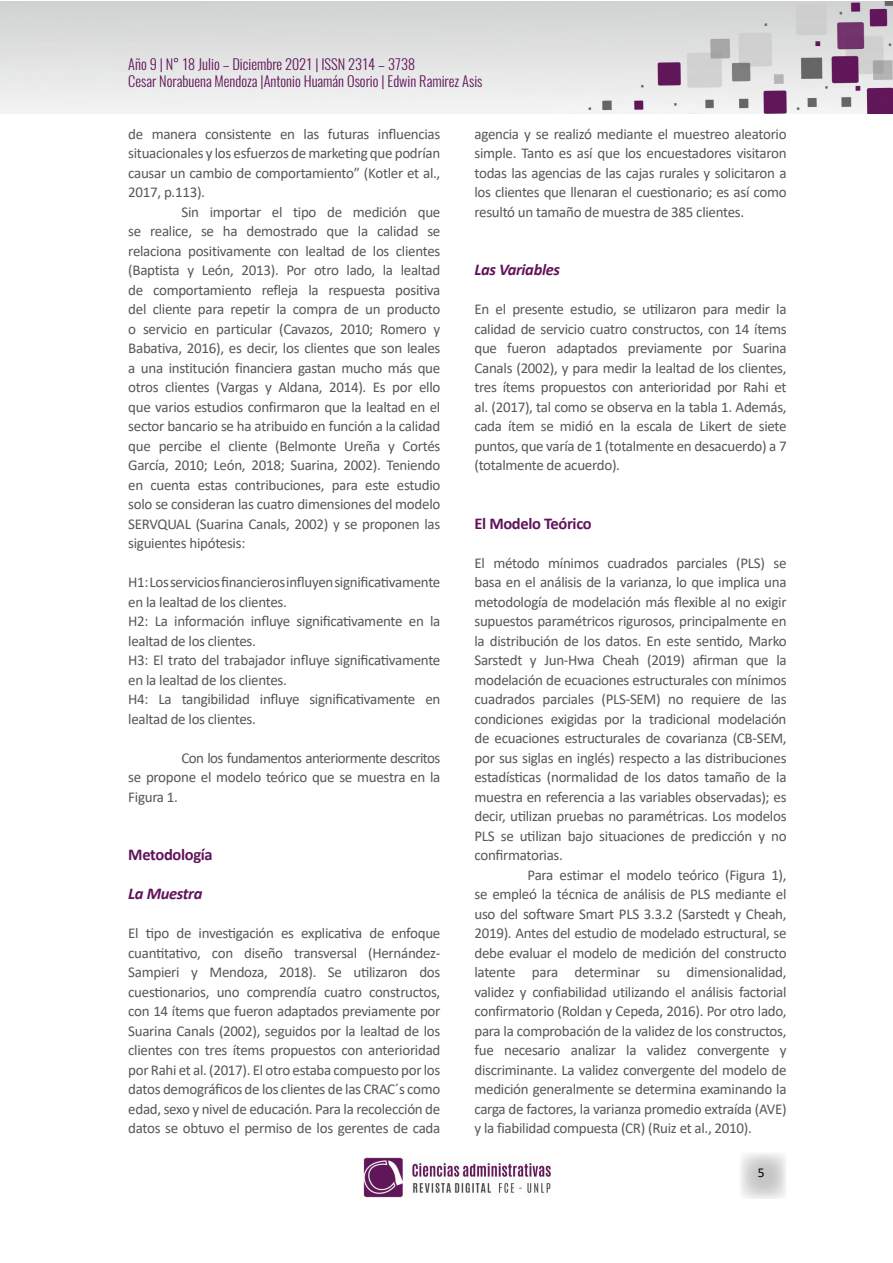
<style>
.page{position:relative;width:893px;height:1263px;background:#fff}
.page>*{position:absolute;margin:0;border:0;box-sizing:border-box;transform-origin:0 0}
.t1{font:700 16.5px "Calibri";letter-spacing:-.02em;color:#61135a}
.t2{font:italic 700 16.5px "Calibri";letter-spacing:-.02em;color:#61135a}
.t3{font:15px/19.5px "Calibri";letter-spacing:-.02em;color:#575756;text-align:justify}
.t4{font:300 14.4px/17.2px "Oswald";color:#61135a}
.t5{font:13.5px "Calibri";color:#000}
</style>
<div class="page">
<svg style="left:741px;top:1153px;width:45px;height:46px"></svg>
<img style="left:0;top:1px;width:893px;height:112px">
<img style="left:363px;top:1157px;width:188px;height:41px">
<p class="t4" style="left:128px;top:53px;width:356px">Año 9 | N° 18 Julio – Diciembre 2021 | ISSN 2314 – 3738<br>Cesar Norabuena Mendoza |Antonio Huamán Osorio | Edwin Ramirez Asis</p>
<p class="t3" style="left:128px;top:124px;width:314px">de manera consistente en las futuras influencias situacionales y los esfuerzos de marketing que podrían causar un cambio de comportamiento” (Kotler et al., 2017, p.113).</p>
<p class="t3" style="left:128px;top:202px;width:314px;text-indent:53px">Sin importar el tipo de medición que se realice, se ha demostrado que la calidad se relaciona positivamente con lealtad de los clientes (Baptista y León, 2013). Por otro lado, la lealtad de comportamiento refleja la respuesta positiva del cliente para repetir la compra de un producto o servicio en particular (Cavazos, 2010; Romero y Babativa, 2016), es decir, los clientes que son leales a una institución financiera gastan mucho más que otros clientes (Vargas y Aldana, 2014). Es por ello que varios estudios confirmaron que la lealtad en el sector bancario se ha atribuido en función a la calidad que percibe el cliente (Belmonte Ureña y Cortés García, 2010; León, 2018; Suarina, 2002). Teniendo en cuenta estas contribuciones, para este estudio solo se consideran las cuatro dimensiones del modelo SERVQUAL (Suarina Canals, 2002) y se proponen las siguientes hipótesis:</p>
<p class="t3" style="left:128px;top:572px;width:314px;text-align:left">H1: Los servicios financieros influyen significativamente en la lealtad de los clientes.<br>H2: La información influye significativamente en la lealtad de los clientes.<br>H3: El trato del trabajador influye significativamente en la lealtad de los clientes.<br>H4: La tangibilidad influye significativamente en lealtad de los clientes.</p>
<p class="t3" style="left:128px;top:748px;width:314px;text-indent:53px">Con los fundamentos anteriormente descritos se propone el modelo teórico que se muestra en la Figura 1.</p>
<p class="t3" style="left:474px;top:124px;width:314px">agencia y se realizó mediante el muestreo aleatorio simple. Tanto es así que los encuestadores visitaron todas las agencias de las cajas rurales y solicitaron a los clientes que llenaran el cuestionario; es así como resultó un tamaño de muestra de 385 clientes.</p>
<p class="t2" style="left:474px;top:258px;width:87px">Las Variables</p>
<p class="t3" style="left:474px;top:299px;width:314px">En el presente estudio, se utilizaron para medir la calidad de servicio cuatro constructos, con 14 ítems que fueron adaptados previamente por Suarina Canals (2002), y para medir la lealtad de los clientes, tres ítems propuestos con anterioridad por Rahi et al. (2017), tal como se observa en la tabla 1. Además, cada ítem se midió en la escala de Likert de siete puntos, que varía de 1 (totalmente en desacuerdo) a 7 (totalmente de acuerdo).</p>
<p class="t1" style="left:474px;top:512px;width:119px">El Modelo Teórico</p>
<p class="t3" style="left:474px;top:553px;width:314px">El método mínimos cuadrados parciales (PLS) se basa en el análisis de la varianza, lo que implica una metodología de modelación más flexible al no exigir supuestos paramétricos rigurosos, principalmente en la distribución de los datos. En este sentido, Marko Sarstedt y Jun-Hwa Cheah (2019) afirman que la modelación de ecuaciones estructurales con mínimos cuadrados parciales (PLS-SEM) no requiere de las condiciones exigidas por la tradicional modelación de ecuaciones estructurales de covarianza (CB-SEM, por sus siglas en inglés) respecto a las distribuciones estadísticas (normalidad de los datos tamaño de la muestra en referencia a las variables observadas); es decir, utilizan pruebas no paramétricas. Los modelos PLS se utilizan bajo situaciones de predicción y no confirmatorias.</p>
<p class="t3" style="left:474px;top:865px;width:314px;text-indent:53px">Para estimar el modelo teórico (Figura 1), se empleó la técnica de análisis de PLS mediante el uso del software Smart PLS 3.3.2 (Sarstedt y Cheah, 2019). Antes del estudio de modelado estructural, se debe evaluar el modelo de medición del constructo latente para determinar su dimensionalidad, validez y confiabilidad utilizando el análisis factorial confirmatorio (Roldan y Cepeda, 2016). Por otro lado, para la comprobación de la validez de los constructos, fue necesario analizar la validez convergente y discriminante. La validez convergente del modelo de medición generalmente se determina examinando la carga de factores, la varianza promedio extraída (AVE) y la fiabilidad compuesta (CR) (Ruiz et al., 2010).</p>
<p class="t1" style="left:128px;top:843px;width:86px">Metodología</p>
<p class="t2" style="left:128px;top:882px;width:76px">La Muestra</p>
<p class="t3" style="left:128px;top:923px;width:314px">El tipo de investigación es explicativa de enfoque cuantitativo, con diseño transversal (Hernández-Sampieri y Mendoza, 2018). Se utilizaron dos cuestionarios, uno comprendía cuatro constructos, con 14 ítems que fueron adaptados previamente por Suarina Canals (2002), seguidos por la lealtad de los clientes con tres ítems propuestos con anterioridad por Rahi et al. (2017). El otro estaba compuesto por los datos demográficos de los clientes de las CRAC´s como edad, sexo y nivel de educación. Para la recolección de datos se obtuvo el permiso de los gerentes de cada</p>
<p class="t5" style="left:758px;top:1163px;width:8px">5</p>
</div>
